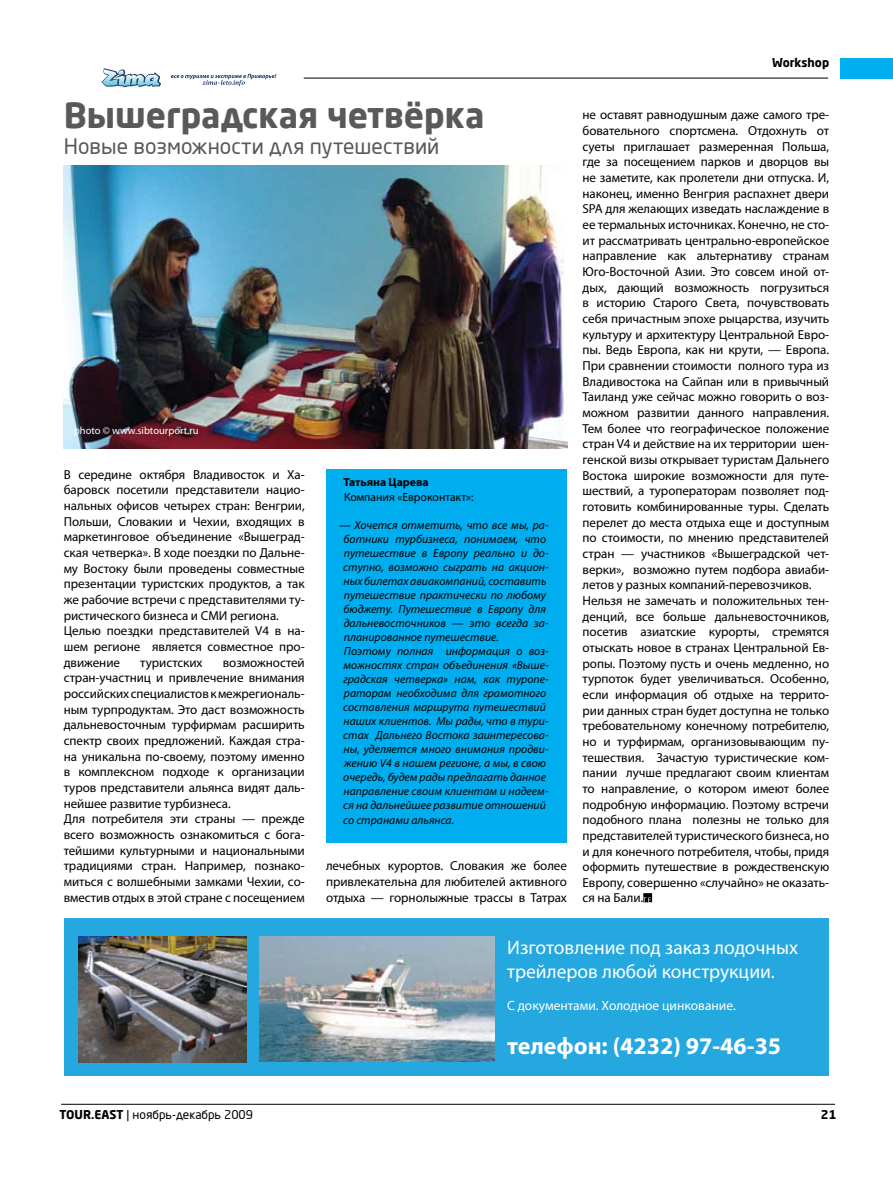
<style>
.page{position:relative;width:893px;height:1178px;background:#fff}
.page>*{position:absolute;margin:0;border:0;box-sizing:border-box;transform-origin:0 0}
.t1{font:700 34.5px "Neo Sans Pro";color:#58595b}
.t2{font:700 24px "Myriad Pro";color:#fff}
.t3{font:21px "Neo Sans Pro";color:#58595b}
.t4{font:19.5px/23.4px "Myriad Pro";color:#fff}
.t5{font:13.5px "Myriad Pro";color:#fff}
.t6{font:13.05px/15.6px "Myriad Pro";letter-spacing:-.005em;color:#000}
.t7{font:12px "Neo Sans Pro";color:#000}
.t8{font:700 12px "Neo Sans Pro";color:#000}
.t9{font:italic 11.7px/14.1px "Myriad Pro";color:#000}
.t10{font:11.7px "Myriad Pro";color:#000}
.t11{font:700 11.7px "Myriad Pro";color:#000}
.t12{font:10.5px "Myriad Pro";color:#fff}
.s1{font-weight:700}
</style>
<div class="page">
<div style="left:326px;top:469px;width:241px;height:374px;background:#00aeef"></div>
<div style="left:64px;top:918px;width:764px;height:158px;background:#25a7df"></div>
<img style="left:259px;top:937px;width:235px;height:125px">
<img style="left:79px;top:936px;width:168px;height:126px">
<img style="left:64px;top:166px;width:503px;height:283px">
<svg style="left:643px;top:893px;width:9px;height:9px"></svg>
<hr style="left:61px;top:1104px;width:774px;height:1px;background:#000">
<hr style="left:304px;top:78px;width:524px;height:1px;background:#000">
<div style="left:840px;top:58px;width:53px;height:20px;background:#00aeef"></div>
<svg style="left:101px;top:68px;width:60px;height:20px"></svg>
<svg style="left:171px;top:74px;width:105px;height:12px"></svg>
<h1 class="t1" style="left:64px;top:94px;width:422px">Вышеградская четвёрка</h1>
<h3 class="t3" style="left:64px;top:133px;width:377px">Новые возможности для путешествий</h3>
<p class="t12" style="left:74px;top:424px;width:126px">photo © www.sibtourport.ru</p>
<p class="t6" style="left:64px;top:466px;width:242px">В середине октября Владивосток и Ха&shy;баровск посетили представители нацио&shy;нальных офисов четырех стран: Венгрии, Польши, Словакии и Чехии, входящих в маркетинговое объединение «Вышеград&shy;ская четверка». В ходе поездки по Дальне&shy;му Востоку были проведены совместные презентации туристских продуктов, а так же рабочие встречи с представителями ту&shy;ристического бизнеса и СМИ региона.<br>Целью поездки представителей V4 в на&shy;шем регионе является совместное про&shy;движение</p>
<p class="t6" style="left:64px;top:654px;width:242px;text-indent:159px">возможностей стран-участниц и привлечение внимания российских специалистов к межрегиональ&shy;ным турпродуктам. Это даст возможность дальневосточным турфирмам расширить спектр своих предложений. Каждая стра&shy;на уникальна по-своему, поэтому именно в комплексном подходе к организации туров представители альянса видят даль&shy;нейшее развитие турбизнеса.<br>Для потребителя эти страны — прежде всего возможность ознакомиться с бога&shy;тейшими культурными и национальными традициями стран. Например, познако&shy;миться с волшебными замками Чехии, со&shy;вместив отдых в этой стране с посещением</p>
<p class="t6" style="left:140px;top:654px;width:64px">туристских</p>
<p class="t11" style="left:343px;top:475px;width:87px">Татьяна Царева</p>
<p class="t10" style="left:344px;top:489px;width:131px">Компания «Евроконтакт»:</p>
<p class="t9" style="left:343px;top:517px;width:207px;text-indent:-4px">— Хочется отметить, что все мы, ра&shy;ботники турбизнеса, понимаем, что путешествие в Европу реально и до&shy;ступно, возможно сыграть на акцион&shy;ных билетах авиакомпаний, составить путешествие практически по любому бюджету. Путешествие в Европу для дальневосточников — это всегда за&shy;планированное путешествие.<br>Поэтому полная информация о воз&shy;можностях стран объединения «Выше&shy;градская четверка» нам, как туропе&shy;раторам необходима для грамотного составления маршрута путешествий наших клиентов. Мы рады, что в тури&shy;стах Дальнего Востока заинтересова&shy;ны, уделяется много внимания продви&shy;жению V4 в нашем регионе, а мы, в свою очередь, будем рады предлагать данное направление своим клиентам и надеем&shy;ся на дальнейшее развитие отношений со странами альянса.</p>
<p class="t6" style="left:326px;top:858px;width:242px;text-align:justify">лечебных курортов. Словакия же более привлекательна для любителей активного отдыха — горнолыжные трассы в Татрах</p>
<p class="t8" style="left:772px;top:55px;width:58px">Workshop</p>
<p class="t6" style="left:583px;top:107px;width:248px">не оставят равнодушным даже самого тре&shy;бовательного спортсмена. Отдохнуть от суеты приглашает размеренная Польша, где за посещением парков и дворцов вы не заметите, как пролетели дни отпуска. И, наконец, именно Венгрия распахнет двери SPA для желающих изведать наслаждение в ее термальных источниках. Конечно, не сто&shy;ит рассматривать центрально-европейское направление как альтернативу странам Юго-Восточной Азии. Это совсем иной от&shy;дых, дающий возможность погрузиться в историю Старого Света, почувствовать себя причастным эпохе рыцарства, изучить культуру и архитектуру Центральной Евро&shy;пы. Ведь Европа, как ни крути, — Европа.<br>При сравнении стоимости полного тура из Владивостока на Сайпан или в привычный Таиланд уже сейчас можно говорить о воз&shy;можном развитии данного направления.<br>Тем более что географическое положение стран V4 и действие на их территории шен&shy;генской визы открывает туристам Дальнего Востока широкие возможности для путе&shy;шествий, а туроператорам позволяет под&shy;готовить комбинированные туры. Сделать перелет до места отдыха еще и доступным по стоимости, по мнению представителей стран — участников «Вышеградской чет&shy;верки», возможно путем подбора авиаби&shy;летов у разных компаний-перевозчиков.<br>Нельзя не замечать и положительных тен&shy;денций, все больше дальневосточников, посетив азиатские курорты, стремятся отыскать новое в странах Центральной Ев&shy;ропы. Поэтому пусть и очень медленно, но турпоток будет увеличиваться. Особенно, если информация об отдыхе на террито&shy;рии данных стран будет доступна не только требовательному конечному потребителю, но и турфирмам, организовывающим пу&shy;тешествия. Зачастую туристические ком&shy;пании лучше предлагают своим клиентам то направление, о котором имеют более подробную информацию. Поэтому встречи подобного плана полезны не только для представителей туристического бизнеса, но и для конечного потребителя, чтобы, придя оформить путешествие в рождественскую Европу, совершенно «случайно» не оказать&shy;ся на Бали.</p>
<h3 class="t4" style="left:507px;top:936px;width:292px">Изготовление под заказ лодочных трейлеров любой конструкции.</h3>
<p class="t5" style="left:507px;top:997px;width:230px">С документами. Холодное цинкование.</p>
<h2 class="t2" style="left:507px;top:1030px;width:276px">телефон: (4232) 97-46-35</h2>
<p class="t8" style="left:60px;top:1107px;width:16px">TOUR</p>
<p class="t7" style="left:91px;top:1107px;width:163px"><span class="s1">.EAST</span> | ноябрь-декабрь 2009</p>
<p class="t8" style="left:821px;top:1107px;width:17px">21</p>
</div>
